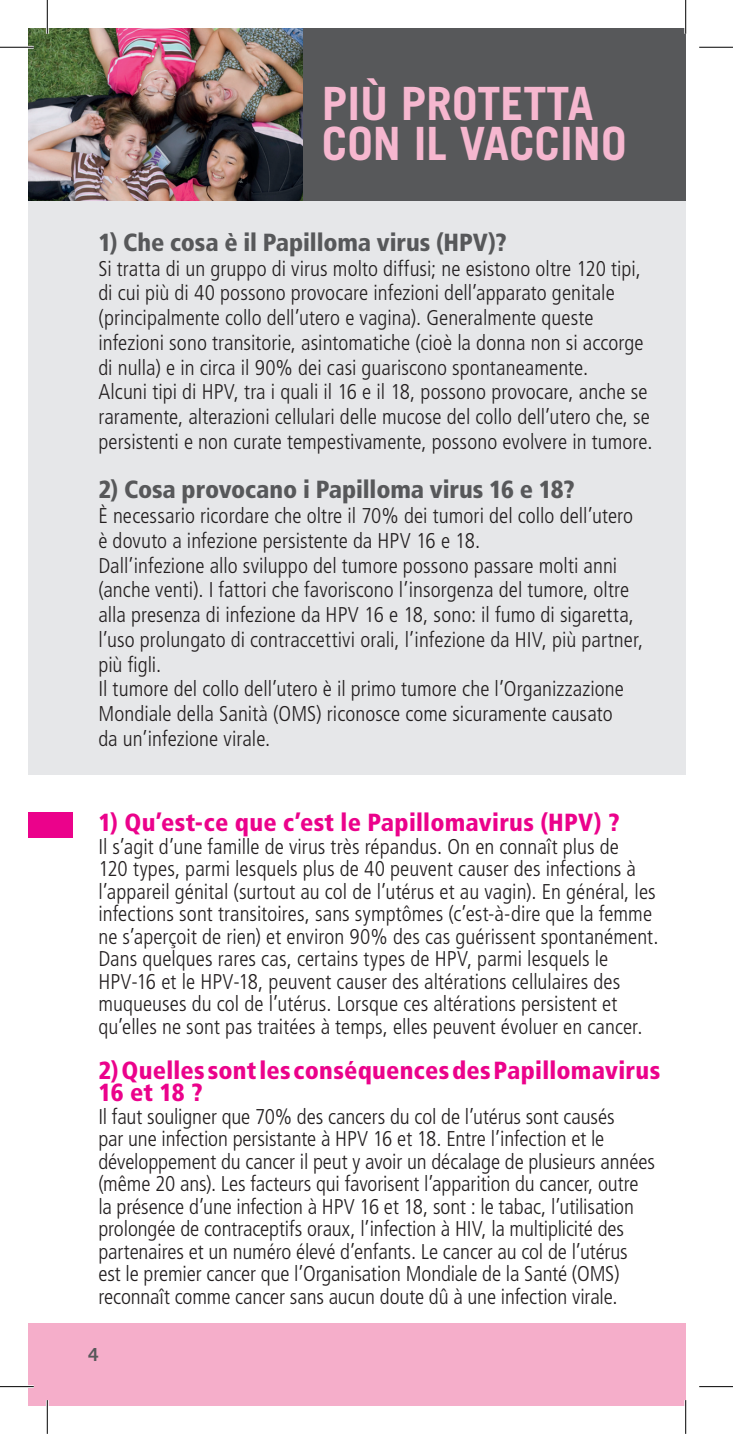
<style>
.page{position:relative;width:733px;height:1435px;background:#fff}
.page>*{position:absolute;margin:0;border:0;box-sizing:border-box;transform-origin:0 0}
.t1{font:700 45.9px/40.5px "Trade Gothic LT Std";color:#f6b7cf}
.Domanda{font:900 condensed 24.75px/22.5px "Frutiger LT Std";letter-spacing:.01em;color:#eb028b}
.Domanda-2{font:900 condensed 24.75px "Frutiger LT Std";letter-spacing:-.005em;color:#57585a}
.Testo{font:300 condensed 21.38px/22.5px "Frutiger LT Std";color:#231f20}
.t2{font:700 18px "Trade Gothic LT Std";color:#57585a}
</style>
<div class="page">
<div style="left:28px;top:200px;width:657px;height:574px;background:#e6e7e9"></div>
<div style="left:28px;top:813px;width:45px;height:25px;background:#eb028b"></div>
<div style="left:47px;top:28px;width:638px;height:172px;background:#57585a"></div>
<img style="left:28px;top:28px;width:274px;height:172px">
<div style="left:28px;top:1323px;width:657px;height:83px;background:#f5aeca"></div>
<hr style="left:685px;top:28px;width:1px;height:172px;background:#57585a">
<hr style="left:0;top:46px;width:34px;height:3px;background:#fff">
<hr style="left:0;top:1385px;width:34px;height:3px;background:#fff">
<hr style="left:46px;top:0;width:3px;height:34px;background:#fff">
<hr style="left:46px;top:1400px;width:3px;height:34px;background:#fff">
<hr style="left:684px;top:0;width:2px;height:34px;background:#fff">
<hr style="left:684px;top:1400px;width:2px;height:34px;background:#fff">
<hr style="left:0;top:47px;width:34px;height:1px;background:#000">
<hr style="left:699px;top:47px;width:33px;height:1px;background:#000">
<hr style="left:0;top:1386px;width:34px;height:1px;background:#000">
<hr style="left:699px;top:1386px;width:33px;height:1px;background:#000">
<hr style="left:47px;top:0;width:1px;height:34px;background:#000">
<hr style="left:47px;top:1400px;width:1px;height:34px;background:#000">
<hr style="left:685px;top:0;width:1px;height:34px;background:#000">
<hr style="left:685px;top:1400px;width:1px;height:34px;background:#000">
<h1 class="t1" style="left:322px;top:82px;width:306px">PIÙ PROTETTA<br>CON IL VACCINO</h1>
<p class="Domanda-2" style="left:98px;top:227px;width:409px">1) Che cosa è il Papilloma virus (HPV)?</p>
<p class="Testo" style="left:98px;top:256px;width:546px;line-height:24.8px">Si tratta di un gruppo di virus molto diffusi; ne esistono oltre 120 tipi, di cui più di 40 possono provocare infezioni dell’apparato genitale (principalmente collo dell’utero e vagina). Generalmente queste infezioni sono transitorie, asintomatiche (cioè la donna non si accorge</p>
<p class="Testo" style="left:98px;top:356px;width:491px">di nulla) e in circa il 90% dei casi guariscono spontaneamente.</p>
<p class="Testo" style="left:98px;top:380px;width:555px;line-height:24.8px">Alcuni tipi di HPV, tra i quali il 16 e il 18, possono provocare, anche se raramente, alterazioni cellulari delle mucose del collo dell’utero che, se persistenti e non curate tempestivamente, possono evolvere in tumore.</p>
<p class="Domanda-2" style="left:98px;top:475px;width:477px">2) Cosa provocano i Papilloma virus 16 e 18?</p>
<p class="Testo" style="left:98px;top:505px;width:536px">È necessario ricordare che oltre il 70% dei tumori del collo dell’utero</p>
<p class="Testo" style="left:98px;top:529px;width:383px">è dovuto a infezione persistente da HPV 16 e 18.</p>
<p class="Testo" style="left:98px;top:553px;width:546px;line-height:24.8px">Dall’infezione allo sviluppo del tumore possono passare molti anni (anche venti). I fattori che favoriscono l’insorgenza del tumore, oltre alla presenza di infezione da HPV 16 e 18, sono: il fumo di sigaretta, l’uso prolungato di contraccettivi orali, l’infezione da HIV, più partner, più figli.</p>
<p class="Testo" style="left:98px;top:677px;width:527px;line-height:24.8px">Il tumore del collo dell’utero è il primo tumore che l’Organizzazione<br>Mondiale della Sanità (OMS) riconosce come sicuramente causato</p>
<p class="Testo" style="left:98px;top:727px;width:173px">da un’infezione virale.</p>
<p class="Domanda" style="left:98px;top:811px;width:522px">1) Qu’est-ce que c’est le Papillomavirus (HPV) ?</p>
<p class="Testo" style="left:98px;top:835px;width:561px">Il s’agit d’une famille de virus très répandus. On en connaît plus de<br>120 types, parmi lesquels plus de 40 peuvent causer des infections à l’appareil génital (surtout au col de l’utérus et au vagin). En général, les infections sont transitoires, sans symptômes (c’est-à-dire que la femme ne s’aperçoit de rien) et environ 90% des cas guérissent spontanément.<br>Dans quelques rares cas, certains types de HPV, parmi lesquels le HPV-16 et le HPV-18, peuvent causer des altérations cellulaires des muqueuses du col de l’utérus. Lorsque ces altérations persistent et qu’elles ne sont pas traitées à temps, elles peuvent évoluer en cancer.</p>
<p class="Domanda" style="left:98px;top:1059px;width:563px">2) Quelles sont les conséquences des Papillomavirus<br>16 et 18 ?</p>
<p class="Testo" style="left:98px;top:1105px;width:558px">Il faut souligner que 70% des cancers du col de l’utérus sont causés<br>par une infection persistante à HPV 16 et 18. Entre l’infection et le développement du cancer il peut y avoir un décalage de plusieurs années (même 20 ans). Les facteurs qui favorisent l’apparition du cancer, outre la présence d’une infection à HPV 16 et 18, sont : le tabac, l’utilisation prolongée de contraceptifs oraux, l’infection à HIV, la multiplicité des partenaires et un numéro élevé d’enfants. Le cancer au col de l’utérus est le premier cancer que l’Organisation Mondiale de la Santé (OMS) reconnaît comme cancer sans aucun doute dû à une infection virale.</p>
<p class="t2" style="left:88px;top:1344px;width:12px">4</p>
</div>
